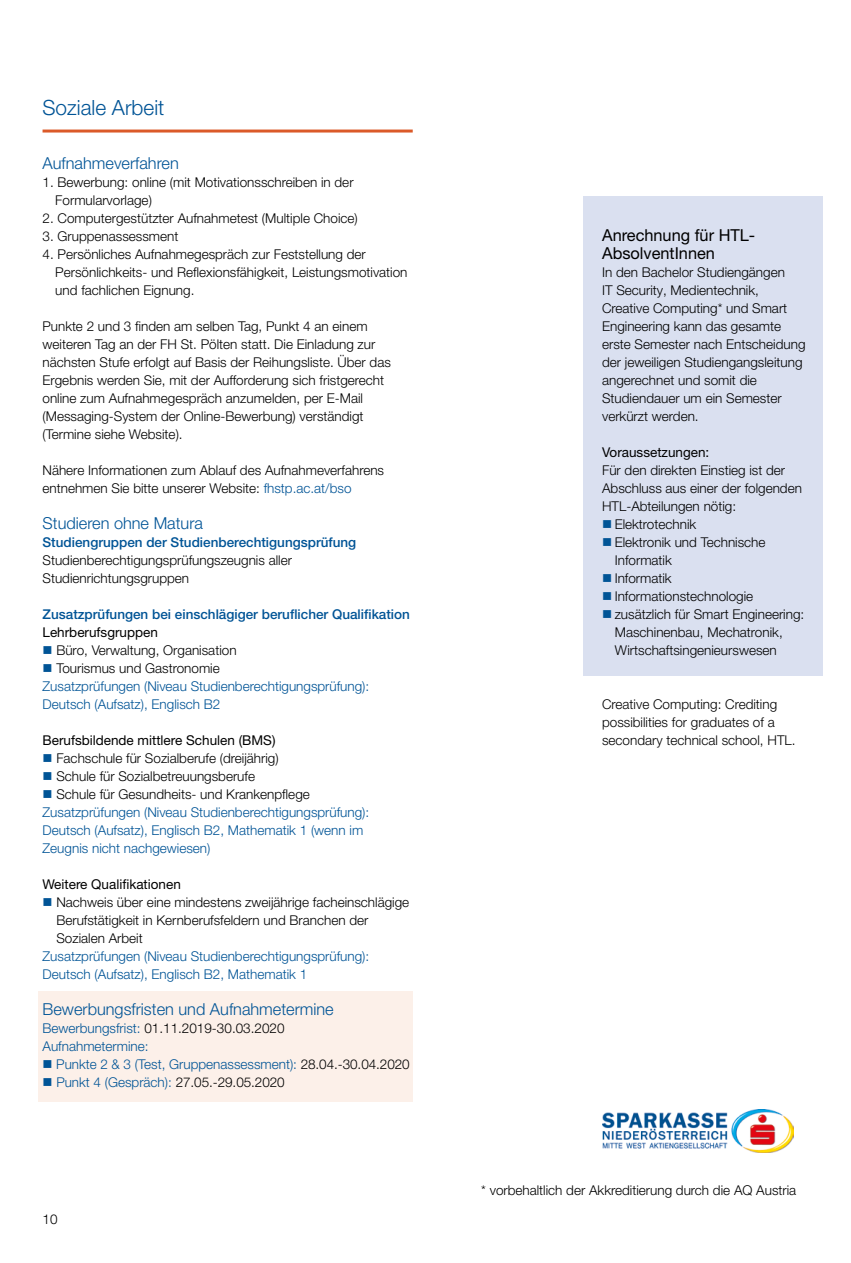
<style>
.page{position:relative;width:851px;height:1263px;background:#fff}
.page>*{position:absolute;margin:0;border:0;box-sizing:border-box;transform-origin:0 0}
.t1{font:300 21px "Helvetica Neue LT Pro";color:#005496}
.t2{font:300 16.5px "Helvetica Neue LT Pro";color:#005496}
.t3{font:16.5px/18px "Helvetica Neue LT Pro";color:#000}
.t4{font:300 13.5px/18px "Helvetica Neue LT Pro";color:#000}
.t5{font:300 13.5px/18px "Helvetica Neue LT Pro";color:#005496}
.t6{font:500 13.5px "Helvetica Neue LT Pro";color:#005496}
.t7{font:13.5px "Helvetica Neue LT Pro";color:#000}
.s1{color:#005496}
.s2{color:#000}
</style>
<div class="page">
<div style="left:583px;top:196px;width:239px;height:480px;background:#dae0f0"></div>
<img style="left:602px;top:1110px;width:191px;height:42px">
<div style="left:38px;top:991px;width:374px;height:110px;background:#fcf0e9"></div>
<hr style="left:43px;top:130px;width:369px;height:3px;background:#db5a29">
<h1 class="t1" style="left:43px;top:94px;width:123px">Soziale Arbeit</h1>
<p class="t2" style="left:43px;top:153px;width:138px">Aufnahmeverfahren</p>
<p class="t4" style="left:55px;top:172px;width:300px;text-indent:-13px">1. Bewerbung: online (mit Motivationsschreiben in der<br>Formularvorlage)</p>
<p class="t4" style="left:43px;top:208px;width:317px">2. Computergestützter Aufnahmetest (Multiple Choice)</p>
<p class="t4" style="left:43px;top:226px;width:137px">3. Gruppenassessment</p>
<p class="t4" style="left:55px;top:244px;width:354px;text-indent:-13px">4. Persönliches Aufnahmegespräch zur Feststellung der<br>Persönlichkeits- und Reflexionsfähigkeit, Leistungsmotivation und fachlichen Eignung.</p>
<p class="t4" style="left:43px;top:316px;width:350px">Punkte 2 und 3 finden am selben Tag, Punkt 4 an einem weiteren Tag an der FH St. Pölten statt. Die Einladung zur nächsten Stufe erfolgt auf Basis der Reihungsliste. Über das Ergebnis werden Sie, mit der Aufforderung sich fristgerecht online zum Aufnahmegespräch anzumelden, per E-Mail (Messaging-System der Online-Bewerbung) verständigt (Termine siehe Website).</p>
<p class="t4" style="left:43px;top:460px;width:343px">Nähere Informationen zum Ablauf des Aufnahmeverfahrens entnehmen Sie bitte unserer Website: <span class="s1">fhstp.ac.at/bso</span></p>
<p class="t2" style="left:43px;top:513px;width:162px">Studieren ohne Matura</p>
<p class="t6" style="left:43px;top:534px;width:315px">Studiengruppen der Studienberechtigungsprüfung</p>
<p class="t4" style="left:43px;top:550px;width:251px">Studienberechtigungsprüfungszeugnis aller<br>Studienrichtungsgruppen</p>
<p class="t6" style="left:43px;top:606px;width:369px">Zusatzprüfungen bei einschlägiger beruflicher Qualifikation</p>
<p class="t7" style="left:43px;top:623px;width:117px">Lehrberufsgruppen</p>
<p class="t4" style="left:43px;top:640px;width:195px"><span class="s1">■</span> Büro, Verwaltung, Organisation</p>
<p class="t5" style="left:43px;top:658px;width:328px">■ <span class="s2">Tourismus und Gastronomie<br></span>Zusatzprüfungen (Niveau Studienberechtigungsprüfung):<br>Deutsch (Aufsatz), Englisch B2</p>
<p class="t7" style="left:43px;top:731px;width:234px">Berufsbildende mittlere Schulen (BMS)</p>
<p class="t4" style="left:43px;top:748px;width:237px"><span class="s1">■</span> Fachschule für Sozialberufe (dreijährig)</p>
<p class="t4" style="left:43px;top:766px;width:214px"><span class="s1">■</span> Schule für Sozialbetreuungsberufe</p>
<p class="t5" style="left:43px;top:784px;width:328px">■ <span class="s2">Schule für Gesundheits- und Krankenpflege </span>Zusatzprüfungen (Niveau Studienberechtigungsprüfung):<br>Deutsch (Aufsatz), Englisch B2, Mathematik 1 (wenn im Zeugnis nicht nachgewiesen)</p>
<p class="t7" style="left:43px;top:875px;width:140px">Weitere Qualifikationen</p>
<p class="t4" style="left:56px;top:892px;width:354px;text-indent:-14px"><span class="s1">■</span> Nachweis über eine mindestens zweijährige facheinschlägige<br>Berufstätigkeit in Kernberufsfeldern und Branchen der<br>Sozialen Arbeit</p>
<p class="t5" style="left:43px;top:946px;width:328px">Zusatzprüfungen (Niveau Studienberechtigungsprüfung):<br>Deutsch (Aufsatz), Englisch B2, Mathematik 1</p>
<p class="t2" style="left:43px;top:999px;width:293px">Bewerbungsfristen und Aufnahmetermine</p>
<p class="t5" style="left:43px;top:1018px;width:243px">Bewerbungsfrist: <span class="s2">01.11.2019-30.03.2020<br></span>Aufnahmetermine:</p>
<p class="t5" style="left:43px;top:1054px;width:368px">■ Punkte 2 &amp; 3 (Test, Gruppenassessment): <span class="s2">28.04.-30.04.2020</span></p>
<p class="t5" style="left:43px;top:1072px;width:244px">■ Punkt 4 (Gespräch): <span class="s2">27.05.-29.05.2020</span></p>
<p class="t4" style="left:43px;top:1210px;width:17px">10</p>
<p class="t3" style="left:602px;top:225px;width:155px">Anrechnung für HTL-<br>AbsolventInnen</p>
<p class="t4" style="left:602px;top:262px;width:205px">In den Bachelor Studiengängen<br>IT Security, Medientechnik,<br>Creative Computing* und Smart<br>Engineering kann das gesamte erste Semester nach Entscheidung der jeweiligen Studiengangsleitung angerechnet und somit die<br>Studiendauer um ein Semester verkürzt werden.</p>
<p class="t7" style="left:602px;top:443px;width:109px">Voraussetzungen:</p>
<p class="t4" style="left:602px;top:460px;width:201px">Für den direkten Einstieg ist der<br>Abschluss aus einer der folgenden<br>HTL-Abteilungen nötig:</p>
<p class="t4" style="left:602px;top:514px;width:96px"><span class="s1">■</span> Elektrotechnik</p>
<p class="t4" style="left:614px;top:532px;width:152px;text-indent:-13px"><span class="s1">■</span> Elektronik und Technische<br>Informatik</p>
<p class="t4" style="left:602px;top:568px;width:71px"><span class="s1">■</span> Informatik</p>
<p class="t4" style="left:602px;top:586px;width:153px"><span class="s1">■</span> Informationstechnologie</p>
<p class="t4" style="left:614px;top:604px;width:191px;text-indent:-13px"><span class="s1">■</span> zusätzlich für Smart Engineering:<br>Maschinenbau, Mechatronik,<br>Wirtschaftsingenieurswesen</p>
<p class="t4" style="left:602px;top:694px;width:195px">Creative Computing: Crediting possibilities for graduates of a secondary technical school, HTL.</p>
<p class="t4" style="left:481px;top:1180px;width:316px">* vorbehaltlich der Akkreditierung durch die AQ Austria</p>
</div>
